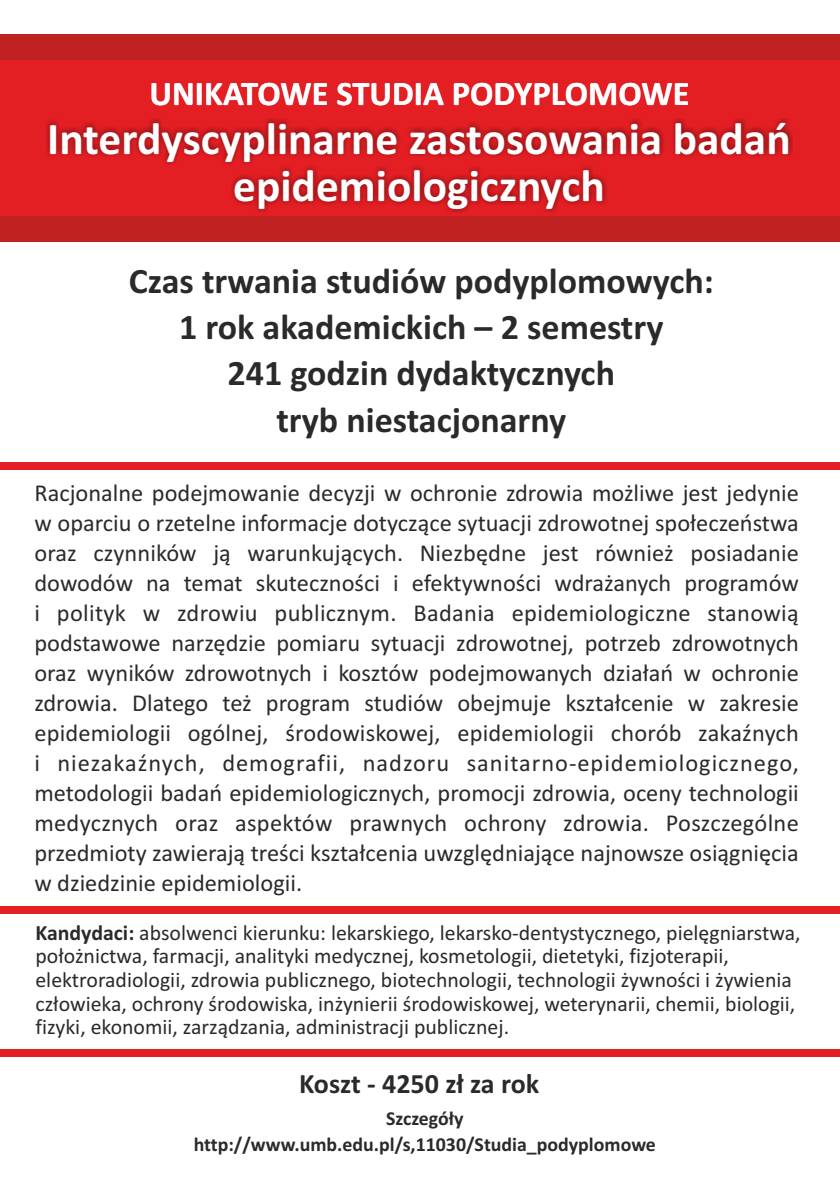
<style>
.page{position:relative;width:840px;height:1191px;background:#fff}
.page>*{position:absolute;margin:0;border:0;box-sizing:border-box;transform-origin:0 0}
.t1{font:700 45.4px/46.6px "Calibri";color:#fff;text-align:center}
.t2{font:700 36px/46.2px "Calibri";color:#2b2929;text-align:center}
.t3{font:700 34.6px "Calibri";color:#fff}
.t4{font:700 28px "Calibri";color:#2b2929}
.t5{font:24.4px/30px "Calibri";color:#2b2929;text-align:justify}
.t6{font:21.8px/23.6px "Calibri";color:#2b2929}
.t7{font:700 19.8px/26.8px "Calibri";color:#2b2929;text-align:center}
.s1{font-weight:700}
</style>
<div class="page">
<div style="left:0;top:35px;width:839px;height:207px;background:#bf2121"></div>
<div style="left:0;top:61px;width:839px;height:155px;background:#e31f24"></div>
<div style="left:43px;top:118px;width:748px;height:95px;background:#242121;opacity:.49"></div>
<div style="left:0;top:462px;width:839px;height:8px;background:#e31f24"></div>
<div style="left:0;top:906px;width:839px;height:8px;background:#e31f24"></div>
<div style="left:0;top:1049px;width:839px;height:7px;background:#e31f24"></div>
<h3 class="t3" style="left:149px;top:79px;width:541px">UNIKATOWE STUDIA PODYPLOMOWE</h3>
<h1 class="t1" style="left:47px;top:119px;width:744px">Interdyscyplinarne zastosowania badań epidemiologicznych</h1>
<h2 class="t2" style="left:129px;top:261px;width:586px">Czas trwania studiów podyplomowych:<br>1 rok akademickich – 2 semestry<br>241 godzin dydaktycznych<br>tryb niestacjonarny</h2>
<p class="t5" style="left:34px;top:479px;width:765px">Racjonalne podejmowanie decyzji w ochronie zdrowia możliwe jest jedynie w oparciu o rzetelne informacje dotyczące sytuacji zdrowotnej społeczeństwa oraz czynników ją warunkujących. Niezbędne jest również posiadanie dowodów na temat skuteczności i efektywności wdrażanych programów i polityk w zdrowiu publicznym. Badania epidemiologiczne stanowią podstawowe narzędzie pomiaru sytuacji zdrowotnej, potrzeb zdrowotnych oraz wyników zdrowotnych i kosztów podejmowanych działań w ochronie zdrowia. Dlatego też program studiów obejmuje kształcenie w zakresie epidemiologii ogólnej, środowiskowej, epidemiologii chorób zakaźnych i niezakaźnych, demografii, nadzoru sanitarno-epidemiologicznego, metodologii badań epidemiologicznych, promocji zdrowia, oceny technologii medycznych oraz aspektów prawnych ochrony zdrowia. Poszczególne przedmioty zawierają treści kształcenia uwzględniające najnowsze osiągnięcia w dziedzinie epidemiologii.</p>
<p class="t6" style="left:35px;top:922px;width:766px"><span class="s1">Kandydaci:</span> absolwenci kierunku: lekarskiego, lekarsko-dentystycznego, pielęgniarstwa, położnictwa, farmacji, analityki medycznej, kosmetologii, dietetyki, fizjoterapii, elektroradiologii, zdrowia publicznego, biotechnologii, technologii żywności i żywienia człowieka, ochrony środowiska, inżynierii środowiskowej, weterynarii, chemii, biologii, fizyki, ekonomii, zarządzania, administracji publicznej.</p>
<p class="t4" style="left:299px;top:1072px;width:241px">Koszt - 4250 zł za rok</p>
<p class="t7" style="left:193px;top:1106px;width:463px">Szczegóły http://www.umb.edu.pl/s,11030/Studia_podyplomowe</p>
</div>
